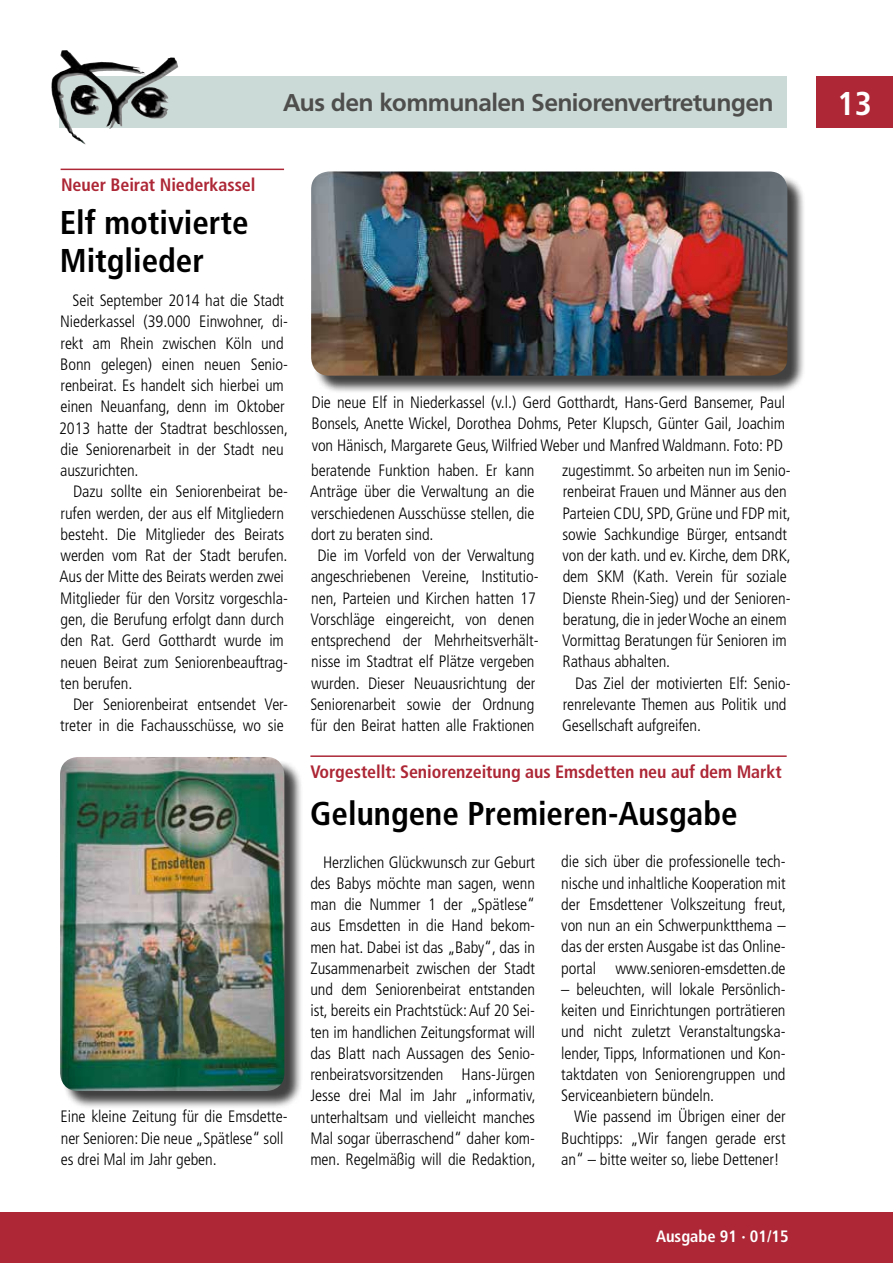
<style>
.page{position:relative;width:893px;height:1263px;background:#fff}
.page>*{position:absolute;margin:0;border:0;box-sizing:border-box;transform-origin:0 0}
.t1{font:700 condensed 33px/38.2px "Frutiger";color:#000}
.t2{font:700 condensed 33px "Frutiger";color:#fff}
.t3{font:700 24px "Frutiger BSK";color:#4e4e4d}
.t4{font:700 condensed 18px "Frutiger";letter-spacing:-.005em;color:#ad2736}
.t5{font:300 condensed 16.5px/21.3px "Frutiger";letter-spacing:-.005em;color:#000;text-align:justify}
.t6{font:700 condensed 16.5px "Frutiger";color:#fff}
</style>
<div class="page">
<div style="left:0;top:1212px;width:893px;height:51px;background:#ad2736"></div>
<div style="left:816px;top:77px;width:77px;height:51px;background:#ad2736"></div>
<div style="left:60px;top:77px;width:727px;height:51px;background:#cbdad6"></div>
<img style="left:51px;top:50px;width:20px;height:64px">
<hr style="left:310px;top:755px;width:477px;height:2px;background:#ad2736">
<hr style="left:61px;top:169px;width:223px;height:1px;background:#ad2736">
<div style="left:62px;top:759px;width:241px;height:351px;background:#000;opacity:.75"></div>
<img style="left:60px;top:757px;width:224px;height:334px">
<div style="left:313px;top:174px;width:493px;height:220px;background:#000;opacity:.75"></div>
<img style="left:311px;top:171px;width:476px;height:205px">
<h2 class="t3" style="left:283px;top:88px;width:492px">Aus den kommunalen Seniorenvertretungen</h2>
<p class="t4" style="left:61px;top:174px;width:196px">Neuer Beirat Niederkassel</p>
<h1 class="t1" style="left:60px;top:203px;width:190px">Elf motivierte<br>Mitglieder</h1>
<p class="t5" style="left:59px;top:290px;width:231px;text-align:left;text-indent:13px">Seit September 2014 hat die Stadt<br>Niederkassel (39.000 Einwohner, di&shy;rekt am Rhein zwischen Köln und<br>Bonn gelegen) einen neuen Senio&shy;renbeirat. Es handelt sich hierbei um einen Neuanfang, denn im Oktober<br>2013 hatte der Stadtrat beschlossen, die Seniorenarbeit in der Stadt neu auszurichten.</p>
<p class="t5" style="left:59px;top:481px;width:230px;text-align:left;text-indent:14px">Dazu sollte ein Seniorenbeirat be&shy;rufen werden, der aus elf Mitgliedern besteht. Die Mitglieder des Beirats werden vom Rat der Stadt berufen.<br>Aus der Mitte des Beirats werden zwei Mitglieder für den Vorsitz vorgeschla&shy;gen, die Berufung erfolgt dann durch den Rat. Gerd Gotthardt wurde im neuen Beirat zum Seniorenbeauftrag&shy;ten berufen.</p>
<p class="t5" style="left:60px;top:694px;width:229px;text-align:right">Der Seniorenbeirat entsendet Ver&shy;treter in die Fachausschüsse, wo sie</p>
<p class="t5" style="left:61px;top:1106px;width:229px;text-align:left">Eine kleine Zeitung für die Emsdette&shy;ner Senioren: Die neue „Spätlese“ soll es drei Mal im Jahr geben.</p>
<p class="t5" style="left:312px;top:392px;width:475px">Die neue Elf in Niederkassel (v.l.) Gerd Gotthardt, Hans-Gerd Bansemer, Paul Bonsels, Anette Wickel, Dorothea Dohms, Peter Klupsch, Günter Gail, Joachim von Hänisch, Margarete Geus, Wilfried Weber und Manfred Waldmann. Foto: PD</p>
<p class="t5" style="left:311px;top:460px;width:225px">beratende Funktion haben. Er kann</p>
<p class="t5" style="left:310px;top:481px;width:226px">Anträge über die Verwaltung an die</p>
<p class="t5" style="left:311px;top:502px;width:225px">verschiedenen Ausschüsse stellen, die</p>
<p class="t5" style="left:311px;top:524px;width:124px">dort zu beraten sind.</p>
<p class="t5" style="left:317px;top:545px;width:219px">Die im Vorfeld von der Verwaltung</p>
<p class="t5" style="left:311px;top:566px;width:229px">angeschriebenen Vereine, Institutio-</p>
<p class="t5" style="left:311px;top:587px;width:226px">nen, Parteien und Kirchen hatten 17</p>
<p class="t5" style="left:310px;top:609px;width:226px">Vorschläge eingereicht, von denen</p>
<p class="t5" style="left:311px;top:630px;width:229px">entsprechend der Mehrheitsverhält-</p>
<p class="t5" style="left:311px;top:651px;width:225px">nisse im Stadtrat elf Plätze vergeben</p>
<p class="t5" style="left:311px;top:672px;width:226px">wurden. Dieser Neuausrichtung der</p>
<p class="t5" style="left:310px;top:694px;width:226px">Seniorenarbeit sowie der Ordnung</p>
<p class="t5" style="left:311px;top:715px;width:225px">für den Beirat hatten alle Fraktionen</p>
<p class="t5" style="left:562px;top:460px;width:230px;text-align:left">zugestimmt. So arbeiten nun im Senio&shy;renbeirat Frauen und Männer aus den Parteien CDU, SPD, Grüne und FDP mit, sowie Sachkundige Bürger, entsandt von der kath. und ev. Kirche, dem DRK, dem SKM (Kath. Verein für soziale Dienste Rhein-Sieg) und der Senioren&shy;beratung, die in jeder Woche an einem Vormittag Beratungen für Senioren im Rathaus abhalten.</p>
<p class="t5" style="left:562px;top:672px;width:230px;text-align:left;text-indent:13px">Das Ziel der motivierten Elf: Senio&shy;renrelevante Themen aus Politik und<br>Gesellschaft aufgreifen.</p>
<p class="t4" style="left:310px;top:761px;width:473px">Vorgestellt: Seniorenzeitung aus Emsdetten neu auf dem Markt</p>
<h1 class="t1" style="left:310px;top:794px;width:429px">Gelungene Premieren-Ausgabe</h1>
<p class="t5" style="left:310px;top:851px;width:227px;text-indent:13px">Herzlichen Glückwunsch zur Geburt des Babys möchte man sagen, wenn man die Nummer 1 der „Spätlese“ aus Emsdetten in die Hand bekom&shy;men hat. Dabei ist das „Baby“, das in Zusammenarbeit zwischen der Stadt und dem Seniorenbeirat entstanden ist, bereits ein Prachtstück: Auf 20 Sei&shy;ten im handlichen Zeitungsformat will das Blatt nach Aussagen des Senio&shy;renbeiratsvorsitzenden Hans-Jürgen Jesse drei Mal im Jahr „informativ, unterhaltsam und vielleicht manches Mal sogar überraschend“ daher kom&shy;men. Regelmäßig will die Redaktion,</p>
<p class="t5" style="left:561px;top:851px;width:226px">die sich über die professionelle tech&shy;nische und inhaltliche Kooperation mit der Emsdettener Volkszeitung freut, von nun an ein Schwerpunktthema – das der ersten Ausgabe ist das Online&shy;portal www.senioren-emsdetten.de</p>
<p class="t5" style="left:561px;top:979px;width:226px">– beleuchten, will lokale Persönlich&shy;keiten und Einrichtungen porträtieren und nicht zuletzt Veranstaltungska&shy;lender, Tipps, Informationen und Kon&shy;taktdaten von Seniorengruppen und Serviceanbietern bündeln.</p>
<p class="t5" style="left:561px;top:1106px;width:226px;text-indent:13px">Wie passend im Übrigen einer der Buchtipps: „Wir fangen gerade erst an“ – bitte weiter so, liebe Dettener!</p>
<p class="t6" style="left:656px;top:1226px;width:134px">Ausgabe 91 · 01/15</p>
<h1 class="t2" style="left:837px;top:84px;width:36px">13</h1>
</div>
